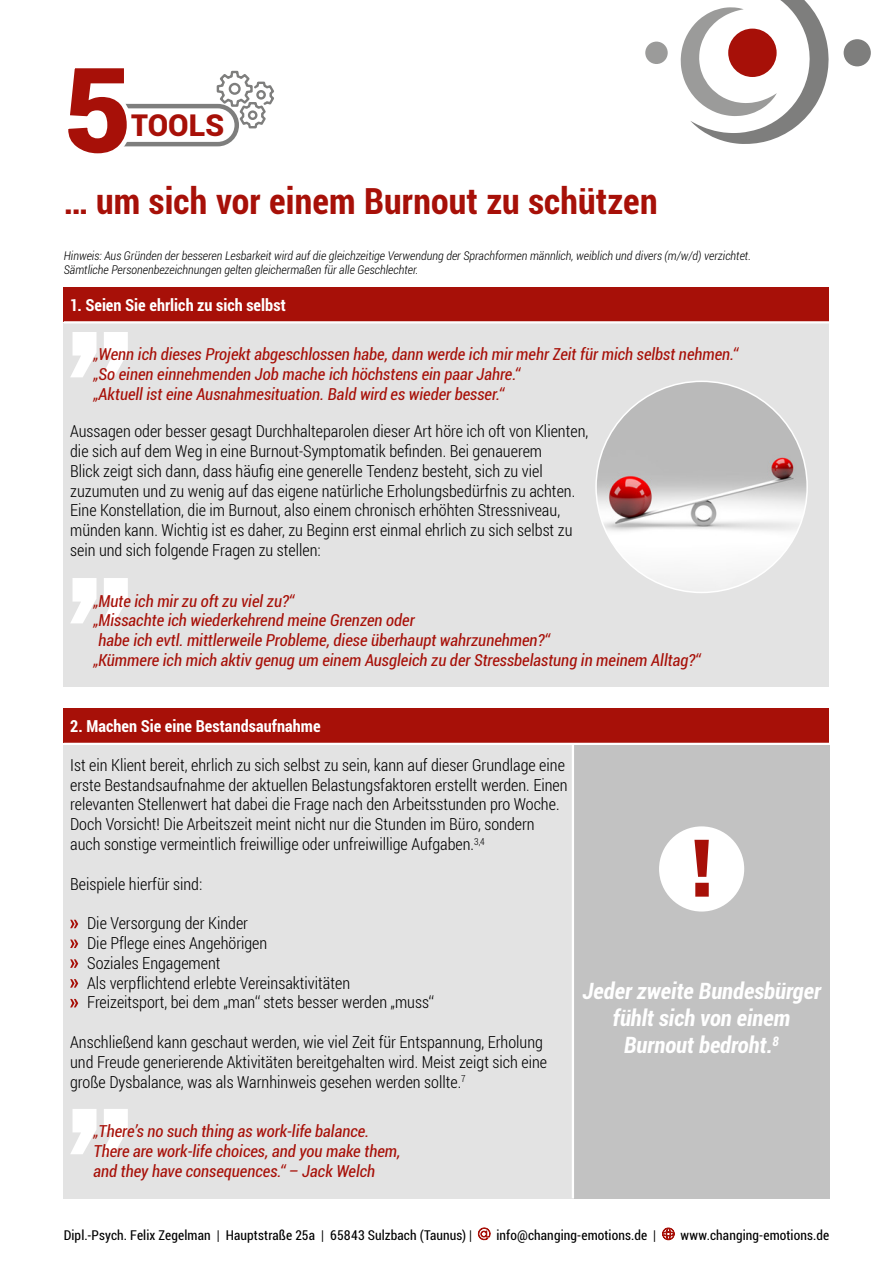
<style>
.page{position:relative;width:893px;height:1263px;background:#fff}
.page>*{position:absolute;margin:0;border:0;box-sizing:border-box;transform-origin:0 0}
.t1{font:700 36px "Roboto Condensed";letter-spacing:.005em;color:#a71008}
.t2{font:900 30px "Roboto";color:#a71008}
.t3{font:italic 700 22.5px/27px "Roboto Condensed";color:#fff;text-align:center}
.t4{font:300 16.5px/19.8px "Roboto Condensed";color:#000}
.t5{font:italic 16.5px/19.8px "Roboto Condensed";color:#a71008}
.t6{font:700 16.5px "Roboto Condensed";letter-spacing:.005em;color:#fff}
.t7{font:13.5px "Roboto Condensed";letter-spacing:.01em;color:#000}
.t8{font:italic 300 12px/14.4px "Roboto Condensed";color:#000}
</style>
<div class="page">
<div style="left:64px;top:745px;width:765px;height:453px;background:#e3e3e3"></div>
<div style="left:64px;top:323px;width:765px;height:364px;background:#e3e3e3"></div>
<svg style="left:478px;top:1227px;width:12px;height:13px"></svg>
<svg style="left:662px;top:1228px;width:13px;height:12px"></svg>
<svg style="left:68px;top:68px;width:206px;height:86px"></svg>
<div style="left:256px;top:90px;width:10px;height:10px;border:2px solid #7e7e7d;border-radius:50%"></div>
<svg style="left:681px;top:0;width:148px;height:144px"></svg>
<div style="left:728px;top:29px;width:49px;height:48px;background:#a71008;border-radius:50%"></div>
<div style="left:844px;top:39px;width:27px;height:27px;background:#7e7e7d;border-radius:50%"></div>
<div style="left:645px;top:42px;width:23px;height:22px;background:#9b9b9a;border-radius:50%"></div>
<svg style="left:70px;top:332px;width:58px;height:45px"></svg>
<svg style="left:71px;top:578px;width:57px;height:45px"></svg>
<div style="left:64px;top:287px;width:765px;height:34px;background:#a71008"></div>
<div style="left:64px;top:708px;width:765px;height:35px;background:#a71008"></div>
<svg style="left:70px;top:920px;width:8px;height:8px"></svg>
<svg style="left:70px;top:939px;width:8px;height:9px"></svg>
<svg style="left:70px;top:959px;width:8px;height:9px"></svg>
<svg style="left:70px;top:979px;width:8px;height:9px"></svg>
<svg style="left:70px;top:999px;width:8px;height:8px"></svg>
<img style="left:596px;top:381px;width:211px;height:211px;border-radius:106px">
<div style="left:574px;top:745px;width:255px;height:453px;background:#c2c2c2"></div>
<div style="left:659px;top:826px;width:85px;height:85px;background:#fff;border-radius:50%"></div>
<svg style="left:694px;top:840px;width:15px;height:57px"></svg>
<hr style="left:572px;top:745px;width:2px;height:453px;background:#fff">
<svg style="left:70px;top:1109px;width:58px;height:45px"></svg>
<h2 class="t2" style="left:131px;top:104px;width:94px">TOOLS</h2>
<h1 class="t1" style="left:64px;top:176px;width:595px">… um sich vor einem Burnout zu schützen</h1>
<p class="t8" style="left:64px;top:248px;width:689px">Hinweis: Aus Gründen der besseren Lesbarkeit wird auf die gleichzeitige Verwendung der Sprachformen männlich, weiblich und divers (m/w/d) verzichtet.<br>Sämtliche Personenbezeichnungen gelten gleichermaßen für alle Geschlechter.</p>
<p class="t6" style="left:70px;top:293px;width:217px">1. Seien Sie ehrlich zu sich selbst</p>
<p class="t5" style="left:94px;top:344px;width:646px">„Wenn ich dieses Projekt abgeschlossen habe, dann werde ich mir mehr Zeit für mich selbst nehmen.“ „So einen einnehmenden Job mache ich höchstens ein paar Jahre.“<br>„Aktuell ist eine Ausnahmesituation. Bald wird es wieder besser.“</p>
<p class="t4" style="left:70px;top:421px;width:520px">Aussagen oder besser gesagt Durchhalteparolen dieser Art höre ich oft von Klienten, die sich auf dem Weg in eine Burnout-Symptomatik befinden. Bei genauerem<br>Blick zeigt sich dann, dass häufig eine generelle Tendenz besteht, sich zu viel zuzumuten und zu wenig auf das eigene natürliche Erholungsbedürfnis zu achten.<br>Eine Konstellation, die im Burnout, also einem chronisch erhöhten Stressniveau, münden kann. Wichtig ist es daher, zu Beginn erst einmal ehrlich zu sich selbst zu sein und sich folgende Fragen zu stellen:</p>
<p class="t5" style="left:94px;top:590px;width:202px">„Mute ich mir zu oft zu viel zu?“</p>
<p class="t5" style="left:94px;top:610px;width:323px">„Missachte ich wiederkehrend meine Grenzen oder</p>
<p class="t5" style="left:99px;top:630px;width:453px">habe ich evtl. mittlerweile Probleme, diese überhaupt wahrzunehmen?“</p>
<p class="t5" style="left:94px;top:650px;width:608px">„Kümmere ich mich aktiv genug um einem Ausgleich zu der Stressbelastung in meinem Alltag?“</p>
<p class="t6" style="left:70px;top:715px;width:252px">2. Machen Sie eine Bestandsaufnahme</p>
<p class="t4" style="left:70px;top:754px;width:499px">Ist ein Klient bereit, ehrlich zu sich selbst zu sein, kann auf dieser Grundlage eine erste Bestandsaufnahme der aktuellen Belastungsfaktoren erstellt werden. Einen relevanten Stellenwert hat dabei die Frage nach den Arbeitsstunden pro Woche.<br>Doch Vorsicht! Die Arbeitszeit meint nicht nur die Stunden im Büro, sondern auch sonstige vermeintlich freiwillige oder unfreiwillige Aufgaben.<sup>3,4</sup></p>
<p class="t4" style="left:70px;top:873px;width:134px">Beispiele hierfür sind:</p>
<p class="t4" style="left:87px;top:913px;width:348px">Die Versorgung der Kinder<br>Die Pflege eines Angehörigen<br>Soziales Engagement<br>Als verpflichtend erlebte Vereinsaktivitäten Freizeitsport, bei dem „man“ stets besser werden „muss“</p>
<p class="t4" style="left:70px;top:1032px;width:478px">Anschließend kann geschaut werden, wie viel Zeit für Entspannung, Erholung und Freude generierende Aktivitäten bereitgehalten wird. Meist zeigt sich eine große Dysbalance, was als Warnhinweis gesehen werden sollte.<sup>7</sup></p>
<p class="t5" style="left:94px;top:1121px;width:308px">„There’s no such thing as work-life balance.<br>There are work-life choices, and you make them, and they have consequences.“ – Jack Welch</p>
<h3 class="t3" style="left:582px;top:977px;width:240px">Jeder zweite Bundesbürger fühlt sich von einem<br>Burnout bedroht.<sup>8</sup></h3>
<p class="t7" style="left:64px;top:1226px;width:410px">Dipl.-Psych. Felix Zegelman | Hauptstraße 25a | 65843 Sulzbach (Taunus) |</p>
<p class="t7" style="left:496px;top:1226px;width:161px">info@changing-emotions.de |</p>
<p class="t7" style="left:681px;top:1226px;width:150px">www.changing-emotions.de</p>
</div>
